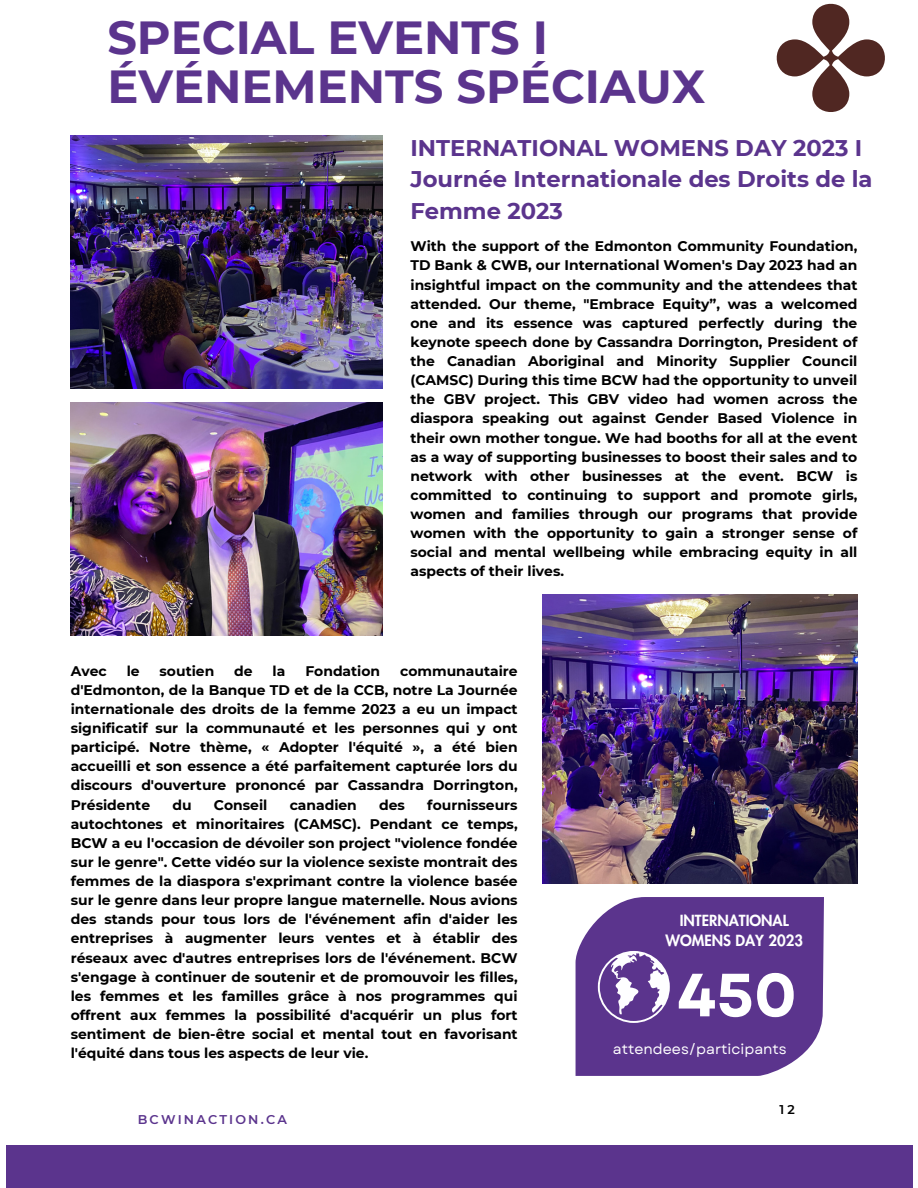
<style>
.page{position:relative;width:918px;height:1188px;background:#fff}
.page>*{position:absolute;margin:0;border:0;box-sizing:border-box;transform-origin:0 0}
.t1{font:700 60.75px "Garet";color:#fff}
.t2{font:700 46.35px/49.5px "Montserrat";color:#5b348d}
.t3{font:700 22.65px/31.5px "Montserrat";color:#5b348d}
.t4{font:800 15px/20.2px "Futura LT Pro";color:#fff;text-align:center}
.t5{font:14.25px "Garet";color:#fff}
.t6{font:700 13.95px/19.2px "Montserrat";color:#000;text-align:justify}
.t7{font:600 12.75px "Montserrat";letter-spacing:.17em;color:#5b348d}
.t8{font:600 12.75px "Montserrat";color:#000001}
</style>
<div class="page">
<div style="left:6px;top:1145px;width:906px;height:43px;background:#5b348d"></div>
<svg style="left:576px;top:897px;width:248px;height:179px;background:#654094"></svg>
<svg style="left:598px;top:951px;width:72px;height:72px"></svg>
<img style="left:71px;top:135px;width:311px;height:254px">
<img style="left:542px;top:594px;width:315px;height:289px">
<img style="left:71px;top:403px;width:311px;height:233px">
<svg style="left:776px;top:3px;width:109px;height:109px"></svg>
<p class="t2" style="left:107px;top:12px;width:599px">SPECIAL EVENTS I<br>ÉVÉNEMENTS SPÉCIAUX</p>
<p class="t3" style="left:410px;top:132px;width:464px">INTERNATIONAL WOMENS DAY 2023 I<br>Journée Internationale des Droits de la<br>Femme 2023</p>
<p class="t6" style="left:410px;top:237px;width:448px">With the support of the Edmonton Community Foundation, TD Bank &amp; CWB, our International Women's Day 2023 had an insightful impact on the community and the attendees that attended. Our theme, "Embrace Equity”, was a welcomed one and its essence was captured perfectly during the keynote speech done by Cassandra Dorrington, President of the Canadian Aboriginal and Minority Supplier Council (CAMSC) During this time BCW had the opportunity to unveil the GBV project. This GBV video had women across the diaspora speaking out against Gender Based Violence in their own mother tongue. We had booths for all at the event as a way of supporting businesses to boost their sales and to network with other businesses at the event. BCW is committed to continuing to support and promote girls, women and families through our programs that provide women with the opportunity to gain a stronger sense of social and mental wellbeing while embracing equity in all aspects of their lives.</p>
<p class="t6" style="left:71px;top:661px;width:38px">Avec</p>
<p class="t6" style="left:127px;top:661px;width:14px">le</p>
<p class="t6" style="left:160px;top:661px;width:56px">soutien</p>
<p class="t6" style="left:234px;top:661px;width:20px">de</p>
<p class="t6" style="left:273px;top:661px;width:14px">la</p>
<p class="t6" style="left:305px;top:661px;width:76px">Fondation</p>
<p class="t6" style="left:71px;top:661px;width:448px;text-indent:329px">communautaire d'Edmonton, de la Banque TD et de la CCB, notre La Journée internationale des droits de la femme 2023 a eu un impact significatif sur la communauté et les personnes qui y ont participé. Notre thème, « Adopter l'équité », a été bien accueilli et son essence a été parfaitement capturée lors du discours d'ouverture prononcé par Cassandra Dorrington, Présidente</p>
<p class="t6" style="left:71px;top:795px;width:448px;text-indent:357px">fournisseurs autochtones et minoritaires (CAMSC). Pendant ce temps, BCW a eu l'occasion de dévoiler son project "violence fondée sur le genre". Cette vidéo sur la violence sexiste montrait des femmes de la diaspora s'exprimant contre la violence basée sur le genre dans leur propre langue maternelle. Nous avions des stands pour tous lors de l'événement afin d'aider les entreprises à augmenter leurs ventes et à établir des réseaux avec d'autres entreprises lors de l'événement. BCW s'engage à continuer de soutenir et de promouvoir les filles, les femmes et les familles grâce à nos programmes qui offrent aux femmes la possibilité d'acquérir un plus fort sentiment de bien-être social et mental tout en favorisant l'équité dans tous les aspects de leur vie.</p>
<p class="t6" style="left:172px;top:795px;width:21px">du</p>
<p class="t6" style="left:214px;top:795px;width:55px">Conseil</p>
<p class="t6" style="left:290px;top:795px;width:69px">canadien</p>
<p class="t6" style="left:379px;top:795px;width:27px">des</p>
<p class="t7" style="left:138px;top:1111px;width:151px">BCWINACTION.CA</p>
<p class="t4" style="left:666px;top:911px;width:139px">INTERNATIONAL<br>WOMENS DAY 2023</p>
<p class="t1" style="left:677px;top:951px;width:121px">450</p>
<p class="t5" style="left:613px;top:1039px;width:175px">attendees/participants</p>
<p class="t8" style="left:780px;top:1102px;width:17px">12</p>
</div>
